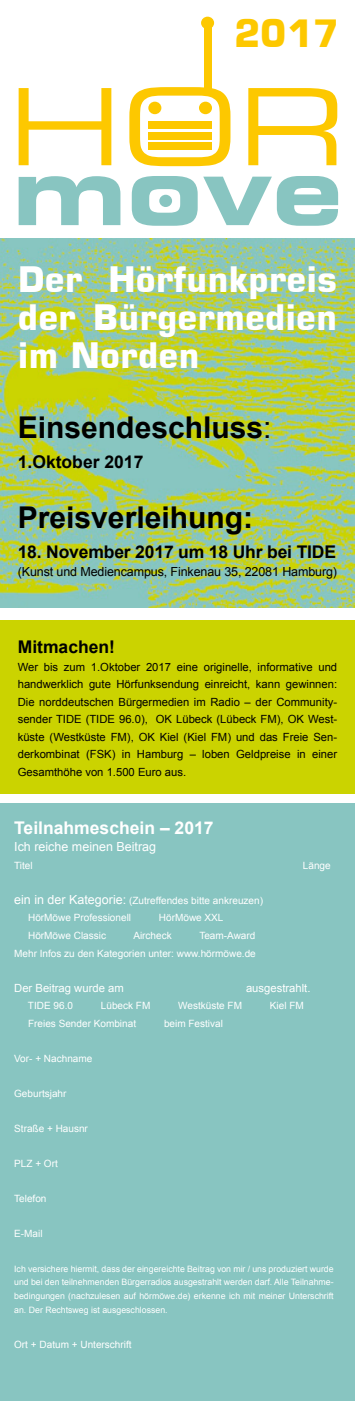
<style>
.page{position:relative;width:355px;height:1418px;background:#fff}
.page>*{position:absolute;margin:0;border:0;box-sizing:border-box;transform-origin:0 0}
.t1{font:700 37.5px "Square 721 BT";color:#fdc800}
.t2{font:700 35px/37.5px "Square 721 BT";color:#fff;text-align:justify}
.t3{font:700 30px "Arial";color:#000}
.t4{font:700 17.5px "Arial";letter-spacing:-.01em;color:#000}
.t5{font:700 17.5px "Arial";color:#fff}
.t6{font:12.5px "Arial";letter-spacing:-.01em;color:#000}
.t7{font:12.5px "Arial";color:#fff}
.t8{font:11.25px/17.5px "Arial";color:#000;text-align:justify}
.t9{font:11.25px "Arial";color:#fff}
.t10{font:10px/17.5px "Arial";color:#fff}
.t11{font:8.75px/13.8px "Arial";color:#fff;text-align:justify}
.s1{font-weight:400}
.s2{font-size:12.5px}
</style>
<div class="page">
<img style="left:0;top:239px;width:354px;height:368px">
<div style="left:0;top:802px;width:354px;height:598px;background:#88c5c1"></div>
<div style="left:0;top:620px;width:354px;height:173px;background:#cbd300"></div>
<div style="left:201px;top:17px;width:13px;height:12px;background:#fdc800;border-radius:50%"></div>
<svg style="left:19px;top:87px;width:318px;height:79px"></svg>
<div style="left:148px;top:102px;width:13px;height:12px;background:#fdc800;border-radius:50%"></div>
<div style="left:199px;top:102px;width:13px;height:12px;background:#fdc800;border-radius:50%"></div>
<div style="left:148px;top:121px;width:64px;height:8px;background:#fdc800"></div>
<div style="left:204px;top:28px;width:7px;height:61px;background:#fdc800"></div>
<div style="left:148px;top:132px;width:64px;height:7px;background:#fdc800"></div>
<div style="left:148px;top:142px;width:64px;height:8px;background:#fdc800"></div>
<svg style="left:19px;top:176px;width:319px;height:50px"></svg>
<h1 class="t1" style="left:234px;top:11px;width:106px">2017</h1>
<h2 class="t2" style="left:18px;top:261px;width:320px">Der Hörfunkpreis der Bürgermedien im Norden</h2>
<h3 class="t3" style="left:18px;top:407px;width:255px">Einsendeschluss<span class="s1">:</span></h3>
<h3 class="t4" style="left:18px;top:450px;width:127px">1.Oktober 2017</h3>
<h3 class="t3" style="left:18px;top:497px;width:237px">Preisverleihung:</h3>
<h3 class="t4" style="left:18px;top:540px;width:319px">18. November 2017 um 18 Uhr bei TIDE</h3>
<p class="t6" style="left:18px;top:563px;width:320px">(Kunst und Mediencampus, Finkenau 35, 22081 Hamburg)</p>
<h3 class="t4" style="left:18px;top:635px;width:99px">Mitmachen!</h3>
<p class="t8" style="left:18px;top:658px;width:320px">Wer bis zum 1.Oktober 2017 eine originelle, informative und handwerklich gute Hörfunksendung einreicht, kann gewinnen:<br>Die norddeutschen Bürgermedien im Radio – der Community&shy;sender TIDE (TIDE 96.0), OK Lübeck (Lübeck FM), OK West&shy;küste (Westküste FM), OK Kiel (Kiel FM) und das Freie Sen&shy;derkombinat (FSK) in Hamburg – loben Geldpreise in einer Gesamthöhe von 1.500 Euro aus.</p>
<h3 class="t5" style="left:14px;top:816px;width:201px">Teilnahmeschein – 2017</h3>
<p class="t7" style="left:14px;top:838px;width:143px">Ich reiche meinen Beitrag</p>
<p class="t10" style="left:14px;top:856px;width:20px">Titel</p>
<p class="t10" style="left:302px;top:856px;width:29px">Länge</p>
<p class="t10" style="left:28px;top:891px;width:236px;text-indent:-14px"><span class="s2">ein in der Kategorie:</span> (Zutreffendes bitte ankreuzen)<br>HörMöwe Professionell</p>
<p class="t10" style="left:159px;top:909px;width:66px">HörMöwe XXL</p>
<p class="t10" style="left:28px;top:926px;width:79px">HörMöwe Classic</p>
<p class="t10" style="left:133px;top:926px;width:40px">Aircheck</p>
<p class="t10" style="left:14px;top:926px;width:243px;text-align:right">Team-Award<br>Mehr Infos zu den Kategorien unter: www.hörmöwe.de</p>
<p class="t9" style="left:14px;top:980px;width:111px">Der Beitrag wurde am</p>
<p class="t9" style="left:246px;top:980px;width:66px">ausgestrahlt.</p>
<p class="t10" style="left:28px;top:996px;width:47px">TIDE 96.0</p>
<p class="t10" style="left:101px;top:996px;width:51px">Lübeck FM</p>
<p class="t10" style="left:178px;top:996px;width:65px">Westküste FM</p>
<p class="t10" style="left:269px;top:996px;width:35px">Kiel FM</p>
<p class="t10" style="left:28px;top:1014px;width:109px">Freies Sender Kombinat</p>
<p class="t10" style="left:164px;top:1014px;width:60px">beim Festival</p>
<p class="t10" style="left:14px;top:1049px;width:80px">Vor- + Nachname</p>
<p class="t10" style="left:14px;top:1084px;width:54px">Geburtsjahr</p>
<p class="t10" style="left:14px;top:1119px;width:75px">Straße + Hausnr</p>
<p class="t10" style="left:14px;top:1154px;width:45px">PLZ + Ort</p>
<p class="t10" style="left:14px;top:1189px;width:34px">Telefon</p>
<p class="t10" style="left:14px;top:1224px;width:30px">E-Mail</p>
<p class="t11" style="left:14px;top:1261px;width:320px">Ich versichere hiermit, dass der eingereichte Beitrag von mir / uns produziert wurde und bei den teilnehmenden Bürgerradios ausgestrahlt werden darf. Alle Teilnahme&shy;bedingungen (nachzulesen auf hörmöwe.de) erkenne ich mit meiner Unterschrift an. Der Rechtsweg ist ausgeschlossen.</p>
<p class="t10" style="left:14px;top:1335px;width:119px">Ort + Datum + Unterschrift</p>
</div>
